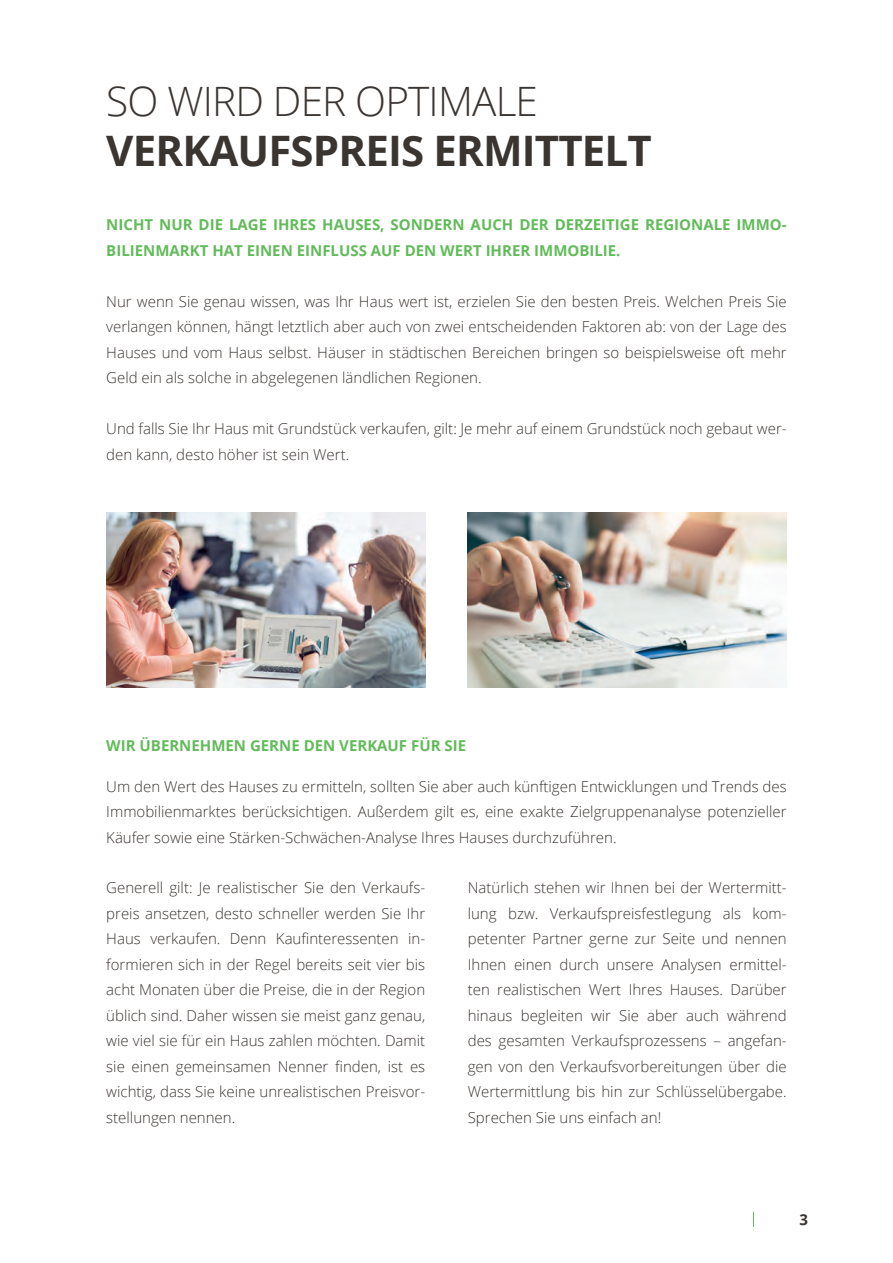
<style>
.page{position:relative;width:893px;height:1263px;background:#fff}
.page>*{position:absolute;margin:0;border:0;box-sizing:border-box;transform-origin:0 0}
.t1{font:700 42px "Open Sans";letter-spacing:-.02em;color:#3b3532}
.t2{font:300 40.5px "Open Sans";letter-spacing:-.02em;color:#3b3532}
.t3{font:300 15px/25.5px "Open Sans";color:#3b3532;text-align:justify}
.t4{font:700 15px/25.5px "Open Sans";color:#62bb5a}
.t5{font:700 15px "Open Sans";color:#3b3532}
</style>
<div class="page">
<svg style="left:753px;top:1212px;width:1px;height:14px"></svg>
<img style="left:468px;top:513px;width:319px;height:175px">
<img style="left:106px;top:513px;width:319px;height:175px">
<h2 class="t2" style="left:106px;top:74px;width:433px">SO WIRD DER OPTIMALE</h2>
<h1 class="t1" style="left:106px;top:121px;width:547px">VERKAUFSPREIS ERMITTELT</h1>
<p class="t4" style="left:106px;top:212px;width:682px">NICHT NUR DIE LAGE IHRES HAUSES, SONDERN AUCH DER DERZEITIGE REGIONALE IMMO-<br>BILIENMARKT HAT EINEN EINFLUSS AUF DEN WERT IHRER IMMOBILIE.</p>
<p class="t3" style="left:106px;top:288px;width:682px">Nur wenn Sie genau wissen, was Ihr Haus wert ist, erzielen Sie den besten Preis. Welchen Preis Sie verlangen können, hängt letztlich aber auch von zwei entscheidenden Faktoren ab: von der Lage des Hauses und vom Haus selbst. Häuser in städtischen Bereichen bringen so beispielsweise oft mehr Geld ein als solche in abgelegenen ländlichen Regionen.</p>
<p class="t3" style="left:106px;top:416px;width:682px">Und falls Sie Ihr Haus mit Grundstück verkaufen, gilt: Je mehr auf einem Grundstück noch gebaut wer&shy;den kann, desto höher ist sein Wert.</p>
<p class="t4" style="left:106px;top:733px;width:361px">WIR ÜBERNEHMEN GERNE DEN VERKAUF FÜR SIE</p>
<p class="t3" style="left:106px;top:773px;width:682px">Um den Wert des Hauses zu ermitteln, sollten Sie aber auch künftigen Entwicklungen und Trends des Immobilienmarktes berücksichtigen. Außerdem gilt es, eine exakte Zielgruppenanalyse potenzieller Käufer sowie eine Stärken-Schwächen-Analyse Ihres Hauses durchzuführen.</p>
<p class="t3" style="left:106px;top:874px;width:320px">Generell gilt: Je realistischer Sie den Verkaufs&shy;preis ansetzen, desto schneller werden Sie Ihr Haus verkaufen. Denn Kaufinteressenten in&shy;formieren sich in der Regel bereits seit vier bis acht Monaten über die Preise, die in der Region üblich sind. Daher wissen sie meist ganz genau, wie viel sie für ein Haus zahlen möchten. Damit sie einen gemeinsamen Nenner finden, ist es wichtig, dass Sie keine unrealistischen Preisvor&shy;stellungen nennen.</p>
<p class="t3" style="left:468px;top:874px;width:320px">Natürlich stehen wir Ihnen bei der Wertermitt&shy;lung bzw. Verkaufspreisfestlegung als kom&shy;petenter Partner gerne zur Seite und nennen Ihnen einen durch unsere Analysen ermittel&shy;ten realistischen Wert Ihres Hauses. Darüber hinaus begleiten wir Sie aber auch während des gesamten Verkaufsprozessens – angefan&shy;gen von den Verkaufsvorbereitungen über die Wertermittlung bis hin zur Schlüsselübergabe.<br>Sprechen Sie uns einfach an!</p>
<p class="t5" style="left:799px;top:1209px;width:10px">3</p>
</div>
